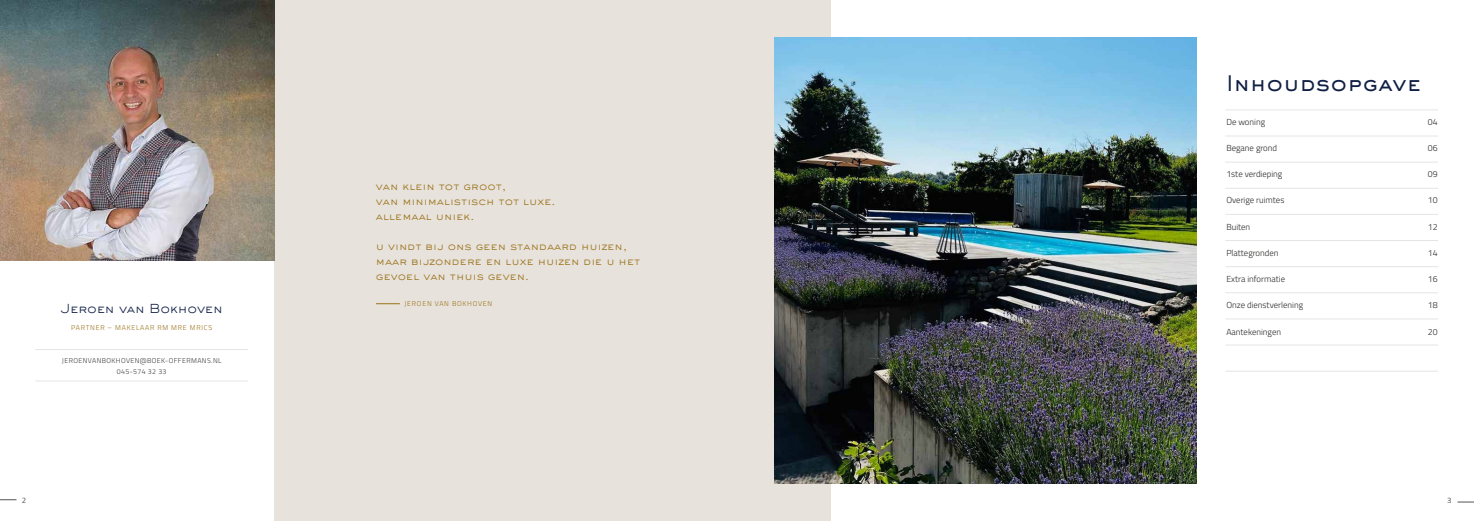
<style>
.page{position:relative;width:1474px;height:521px;background:#fff}
.page>*{position:absolute;margin:0;border:0;box-sizing:border-box;transform-origin:0 0}
.t1{font:500 21px "Sackers Gothic Std";letter-spacing:-.015em;color:#101f45}
.t2{font:300 12.25px "Sackers Gothic Std";letter-spacing:-.015em;color:#101f45}
.t3{font:300 10.5px/14.9px "Sackers Gothic Std";color:#9b711a}
.t4{font:300 8.75px "Titillium Web";color:#282827}
.t5{font:7.88px "Titillium Web";color:#282827}
.t6{font:300 7px/11.4px "Titillium Web";letter-spacing:.06em;color:#3c3c3b;text-align:center}
.t7{font:300 7px "Titillium Web";letter-spacing:.11em;color:#9b711a}
</style>
<div class="page">
<svg style="left:0;top:499px;width:16px;height:1px"></svg>
<div style="left:274px;top:0;width:556px;height:521px;background:#e7e3dc"></div>
<img style="left:0;top:0;width:274px;height:260px">
<img style="left:774px;top:37px;width:422px;height:447px">
<svg style="left:376px;top:303px;width:24px;height:1px"></svg>
<hr style="left:1225px;top:110px;width:212px;height:1px;background:#e5e5e4">
<hr style="left:1225px;top:136px;width:212px;height:1px;background:#e5e5e4">
<hr style="left:1225px;top:162px;width:212px;height:1px;background:#e5e5e4">
<hr style="left:1225px;top:188px;width:212px;height:1px;background:#e5e5e4">
<hr style="left:1225px;top:214px;width:212px;height:1px;background:#e5e5e4">
<hr style="left:1225px;top:240px;width:212px;height:1px;background:#e5e5e4">
<hr style="left:1225px;top:266px;width:212px;height:1px;background:#e5e5e4">
<hr style="left:1225px;top:293px;width:212px;height:1px;background:#e5e5e4">
<hr style="left:1225px;top:319px;width:212px;height:1px;background:#e5e5e4">
<hr style="left:1225px;top:345px;width:212px;height:1px;background:#e5e5e4">
<hr style="left:1225px;top:371px;width:212px;height:1px;background:#e5e5e4">
<hr style="left:35px;top:349px;width:213px;height:1px;background:#e5e5e4">
<hr style="left:35px;top:381px;width:213px;height:1px;background:#e5e5e4">
<svg style="left:1457px;top:502px;width:16px;height:1px"></svg>
<p class="t2" style="left:61px;top:301px;width:164px">Jeroen van Bokhoven</p>
<p class="t7" style="left:71px;top:323px;width:143px">PARTNER – MAKELAAR RM MRE MRICS</p>
<p class="t6" style="left:62px;top:354px;width:161px">JEROENVANBOKHOVEN@BOEK-OFFERMANS.NL<br>045-574 32 33</p>
<p class="t5" style="left:22px;top:494px;width:6px">2</p>
<p class="t3" style="left:376px;top:179px;width:181px">van klein tot groot,<br>van minimalistisch tot luxe. allemaal uniek.</p>
<p class="t3" style="left:376px;top:238px;width:266px">u vindt bij ons geen standaard huizen, maar bijzondere en luxe huizen die u het gevoel van thuis geven.</p>
<p class="t7" style="left:404px;top:298px;width:89px">JEROEN VAN BOKHOVEN</p>
<h1 class="t1" style="left:1225px;top:69px;width:196px">Inhoudsopgave</h1>
<p class="t4" style="left:1226px;top:115px;width:40px">De woning</p>
<p class="t4" style="left:1226px;top:141px;width:52px">Begane grond</p>
<p class="t4" style="left:1226px;top:168px;width:57px">1ste verdieping</p>
<p class="t4" style="left:1226px;top:194px;width:60px">Overige ruimtes</p>
<p class="t4" style="left:1226px;top:220px;width:25px">Buiten</p>
<p class="t4" style="left:1226px;top:246px;width:54px">Plattegronden</p>
<p class="t4" style="left:1226px;top:273px;width:60px">Extra informatie</p>
<p class="t4" style="left:1226px;top:299px;width:78px">Onze dienstverlening</p>
<p class="t4" style="left:1226px;top:325px;width:56px">Aantekeningen</p>
<p class="t4" style="left:1427px;top:115px;width:11px">04</p>
<p class="t4" style="left:1427px;top:141px;width:11px">06</p>
<p class="t4" style="left:1427px;top:168px;width:11px">09</p>
<p class="t4" style="left:1427px;top:194px;width:11px">10</p>
<p class="t4" style="left:1427px;top:220px;width:11px">12</p>
<p class="t4" style="left:1427px;top:246px;width:11px">14</p>
<p class="t4" style="left:1427px;top:273px;width:11px">16</p>
<p class="t4" style="left:1427px;top:299px;width:11px">18</p>
<p class="t4" style="left:1427px;top:325px;width:11px">20</p>
<p class="t5" style="left:1446px;top:494px;width:6px">3</p>
</div>
